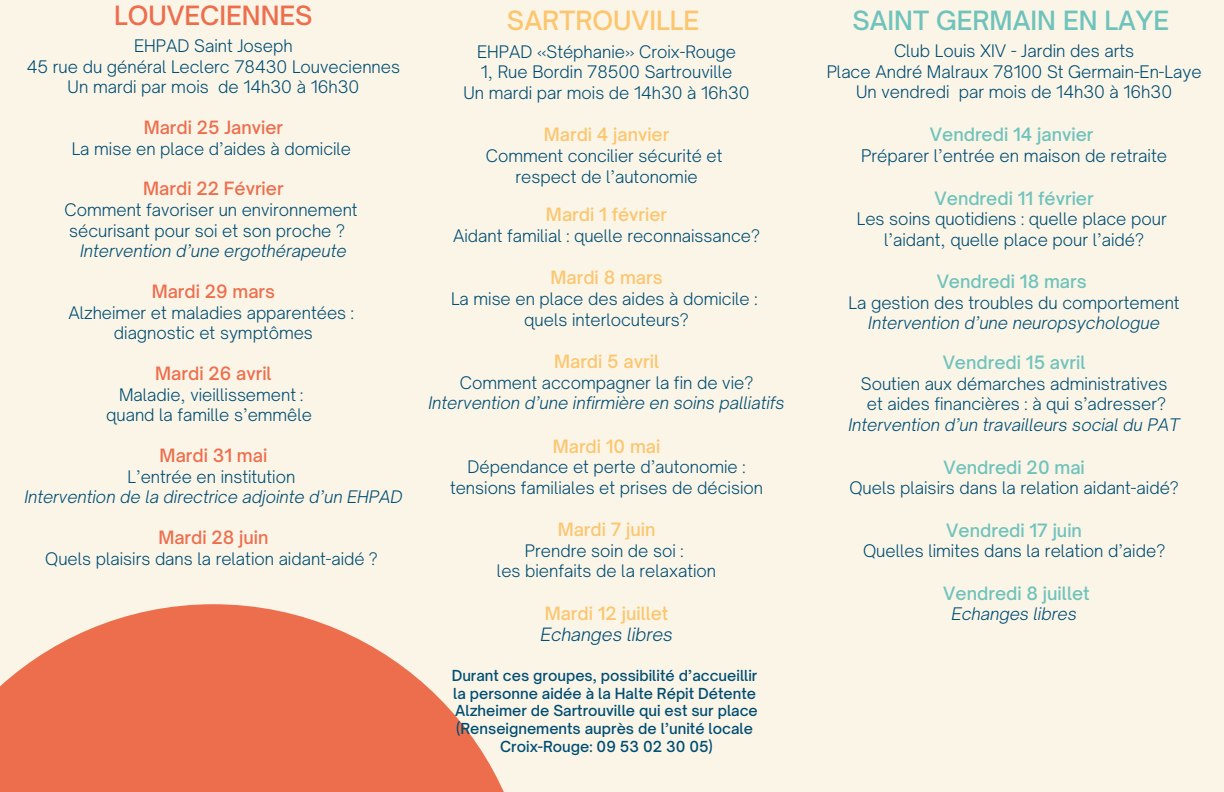
<style>
.page{position:relative;width:1224px;height:792px;background:#fbf5e8}
.page>*{position:absolute;margin:0;border:0;box-sizing:border-box;transform-origin:0 0}
.t1{font:500 25.4px "Open Sauce One";color:#6fc3bb}
.t2{font:500 25.4px "Open Sauce One";color:#ed6e4d}
.t3{font:500 25.4px "Open Sauce One";color:#fcc66e}
.t4{font:500 17.6px "Open Sauce One";color:#6fc3bb}
.t5{font:500 17.6px "Open Sauce One";color:#fcc66e}
.t6{font:500 17.6px "Open Sauce One";color:#ed6e4d}
.t7{font:italic 300 17.6px "Open Sauce One";color:#004e73}
.t8{font:300 16.7px "Open Sauce One";color:#004e73}
.t9{font:300 16.6px "Open Sauce One";color:#004e73}
.t10{font:italic 300 16.6px "Open Sauce One";color:#004e73}
.t11{font:500 14.6px "Open Sauce One";color:#004e73}
</style>
<div class="page">
<svg style="left:0;top:604px;width:504px;height:188px;fill:#ed6e4d"></svg>
<p class="t2" style="left:114px;top:-1px;width:200px">LOUVECIENNES</p>
<p class="t9" style="left:134px;top:36px;width:160px">EHPAD Saint Joseph</p>
<p class="t9" style="left:27px;top:56px;width:375px">45 rue du général Leclerc 78430 Louveciennes</p>
<p class="t9" style="left:68px;top:77px;width:293px">Un mardi par mois de 14h30 à 16h30</p>
<p class="t6" style="left:144px;top:116px;width:141px">Mardi 25 Janvier</p>
<p class="t9" style="left:72px;top:138px;width:281px">La mise en place d’aides à domicile</p>
<p class="t6" style="left:143px;top:178px;width:142px">Mardi 22 Février</p>
<p class="t9" style="left:65px;top:200px;width:295px">Comment favoriser un environnement</p>
<p class="t9" style="left:69px;top:220px;width:277px">sécurisant pour soi et son proche ?</p>
<p class="t10" style="left:80px;top:241px;width:268px">Intervention d’une ergothérapeute</p>
<p class="t6" style="left:152px;top:280px;width:125px">Mardi 29 mars</p>
<p class="t9" style="left:68px;top:302px;width:287px">Alzheimer et maladies apparentées :</p>
<p class="t9" style="left:114px;top:323px;width:201px">diagnostic et symptômes</p>
<p class="t6" style="left:155px;top:362px;width:118px">Mardi 26 avril</p>
<p class="t9" style="left:119px;top:384px;width:185px">Maladie, vieillissement :</p>
<p class="t9" style="left:106px;top:405px;width:207px">quand la famille s’emmêle</p>
<p class="t6" style="left:160px;top:444px;width:109px">Mardi 31 mai</p>
<p class="t9" style="left:128px;top:466px;width:169px">L’entrée en institution</p>
<p class="t10" style="left:24px;top:487px;width:380px">Intervention de la directrice adjointe d’un EHPAD</p>
<p class="t6" style="left:158px;top:526px;width:112px">Mardi 28 juin</p>
<p class="t9" style="left:45px;top:548px;width:334px">Quels plaisirs dans la relation aidant-aidé ?</p>
<p class="t3" style="left:507px;top:5px;width:194px">SARTROUVILLE</p>
<p class="t9" style="left:477px;top:41px;width:260px">EHPAD «Stéphanie» Croix-Rouge</p>
<p class="t9" style="left:481px;top:62px;width:253px">1, Rue Bordin 78500 Sartrouville</p>
<p class="t9" style="left:464px;top:83px;width:288px">Un mardi par mois de 14h30 à 16h30</p>
<p class="t5" style="left:544px;top:124px;width:127px">Mardi 4 janvier</p>
<p class="t9" style="left:486px;top:145px;width:238px">Comment concilier sécurité et</p>
<p class="t9" style="left:515px;top:166px;width:184px">respect de l’autonomie</p>
<p class="t5" style="left:546px;top:204px;width:123px">Mardi 1 février</p>
<p class="t9" style="left:453px;top:225px;width:308px">Aidant familial : quelle reconnaissance?</p>
<p class="t5" style="left:550px;top:267px;width:114px">Mardi 8 mars</p>
<p class="t9" style="left:451px;top:288px;width:308px">La mise en place des aides à domicile :</p>
<p class="t9" style="left:524px;top:309px;width:166px">quels interlocuteurs?</p>
<p class="t5" style="left:554px;top:350px;width:106px">Mardi 5 avril</p>
<p class="t9" style="left:460px;top:372px;width:295px">Comment accompagner la fin de vie?</p>
<p class="t10" style="left:429px;top:393px;width:358px">Intervention d’une infirmière en soins palliatifs</p>
<p class="t5" style="left:553px;top:435px;width:109px">Mardi 10 mai</p>
<p class="t9" style="left:468px;top:457px;width:279px">Dépendance et perte d’autonomie :</p>
<p class="t9" style="left:450px;top:477px;width:315px">tensions familiales et prises de décision</p>
<p class="t5" style="left:558px;top:519px;width:99px">Mardi 7 juin</p>
<p class="t9" style="left:525px;top:540px;width:160px">Prendre soin de soi :</p>
<p class="t9" style="left:497px;top:561px;width:221px">les bienfaits de la relaxation</p>
<p class="t5" style="left:545px;top:602px;width:125px">Mardi 12 juillet</p>
<p class="t7" style="left:540px;top:624px;width:134px">Echanges libres</p>
<p class="t11" style="left:452px;top:666px;width:307px">Durant ces groupes, possibilité d’accueillir</p>
<p class="t11" style="left:453px;top:684px;width:304px">la personne aidée à la Halte Répit Détente</p>
<p class="t11" style="left:455px;top:702px;width:304px">Alzheimer de Sartrouville qui est sur place</p>
<p class="t11" style="left:456px;top:720px;width:298px">(Renseignements auprès de l’unité locale</p>
<p class="t11" style="left:500px;top:738px;width:214px">Croix-Rouge: 09 53 02 30 05)</p>
<p class="t1" style="left:852px;top:4px;width:318px">SAINT GERMAIN EN LAYE</p>
<p class="t9" style="left:894px;top:41px;width:242px">Club Louis XIV - Jardin des arts</p>
<p class="t9" style="left:827px;top:61px;width:376px">Place André Malraux 78100 St Germain-En-Laye</p>
<p class="t9" style="left:856px;top:82px;width:317px">Un vendredi par mois de 14h30 à 16h30</p>
<p class="t4" style="left:930px;top:124px;width:165px">Vendredi 14 janvier</p>
<p class="t8" style="left:861px;top:145px;width:308px">Préparer l’entrée en maison de retraite</p>
<p class="t4" style="left:935px;top:187px;width:161px">Vendredi 11 février</p>
<p class="t9" style="left:857px;top:209px;width:311px">Les soins quotidiens : quelle place pour</p>
<p class="t9" style="left:884px;top:229px;width:261px">l’aidant, quelle place pour l’aidé?</p>
<p class="t4" style="left:937px;top:271px;width:152px">Vendredi 18 mars</p>
<p class="t9" style="left:849px;top:292px;width:333px">La gestion des troubles du comportement</p>
<p class="t10" style="left:868px;top:313px;width:293px">Intervention d’une neuropsychologue</p>
<p class="t4" style="left:943px;top:352px;width:144px">Vendredi 15 avril</p>
<p class="t9" style="left:861px;top:373px;width:308px">Soutien aux démarches administratives</p>
<p class="t9" style="left:867px;top:394px;width:301px">et aides financières : à qui s’adresser?</p>
<p class="t10" style="left:849px;top:414px;width:333px">Intervention d’un travailleurs social du PAT</p>
<p class="t4" style="left:943px;top:456px;width:143px">Vendredi 20 mai</p>
<p class="t9" style="left:849px;top:477px;width:331px">Quels plaisirs dans la relation aidant-aidé?</p>
<p class="t4" style="left:946px;top:519px;width:137px">Vendredi 17 juin</p>
<p class="t9" style="left:863px;top:541px;width:304px">Quelles limites dans la relation d’aide?</p>
<p class="t4" style="left:943px;top:582px;width:148px">Vendredi 8 juillet</p>
<p class="t10" style="left:952px;top:604px;width:127px">Echanges libres</p>
</div>
